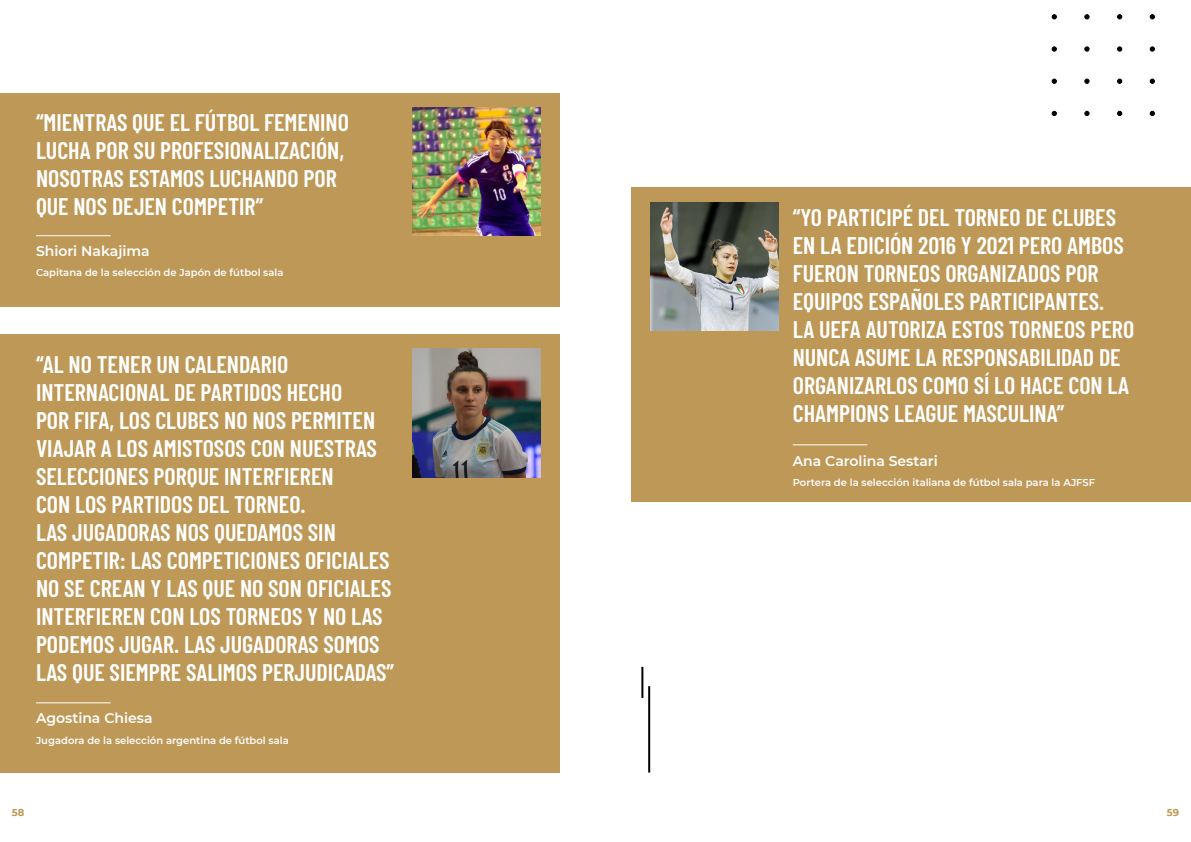
<style>
.page{position:relative;width:1191px;height:842px;background:#fff}
.page>*{position:absolute;margin:0;border:0;box-sizing:border-box;transform-origin:0 0}
.t1{font:600 24px/28px "Barlow Condensed";color:#fff}
.t2{font:600 14px "Montserrat";color:#fff}
.t3{font:600 10px "Montserrat";color:#fff}
.t4{font:700 10px "Montserrat";color:#bd9753}
</style>
<div class="page">
<div style="left:0;top:93px;width:559px;height:214px;background:#be9857"></div>
<div style="left:0;top:334px;width:559px;height:438px;background:#be9857"></div>
<img style="left:412px;top:107px;width:129px;height:129px">
<img style="left:412px;top:349px;width:129px;height:128px">
<hr style="left:36px;top:235px;width:75px;height:1px;background:#fff">
<hr style="left:36px;top:702px;width:75px;height:1px;background:#fff">
<div style="left:631px;top:187px;width:560px;height:314px;background:#be9857"></div>
<img style="left:650px;top:202px;width:128px;height:129px">
<hr style="left:793px;top:444px;width:74px;height:1px;background:#fff">
<svg style="left:1051px;top:14px;width:6px;height:5px"></svg>
<svg style="left:1084px;top:14px;width:5px;height:5px"></svg>
<svg style="left:1117px;top:14px;width:5px;height:5px"></svg>
<svg style="left:1149px;top:14px;width:6px;height:5px"></svg>
<svg style="left:1051px;top:46px;width:6px;height:6px"></svg>
<svg style="left:1084px;top:46px;width:5px;height:6px"></svg>
<svg style="left:1117px;top:46px;width:5px;height:6px"></svg>
<svg style="left:1149px;top:46px;width:6px;height:6px"></svg>
<svg style="left:1051px;top:79px;width:6px;height:5px"></svg>
<svg style="left:1084px;top:79px;width:5px;height:5px"></svg>
<svg style="left:1117px;top:79px;width:5px;height:5px"></svg>
<svg style="left:1149px;top:79px;width:6px;height:5px"></svg>
<svg style="left:1051px;top:111px;width:6px;height:5px"></svg>
<svg style="left:1084px;top:111px;width:5px;height:5px"></svg>
<svg style="left:1117px;top:111px;width:5px;height:5px"></svg>
<svg style="left:1149px;top:111px;width:6px;height:5px"></svg>
<hr style="left:641px;top:667px;width:2px;height:31px;background:#000">
<hr style="left:648px;top:686px;width:2px;height:86px;background:#000">
<p class="t1" style="left:36px;top:107px;width:314px">“MIENTRAS QUE EL FÚTBOL FEMENINO</p>
<p class="t1" style="left:36px;top:135px;width:310px">LUCHA POR SU PROFESIONALIZACIÓN,</p>
<p class="t1" style="left:36px;top:163px;width:302px">NOSOTRAS ESTAMOS LUCHANDO POR</p>
<p class="t1" style="left:36px;top:191px;width:229px">QUE NOS DEJEN COMPETIR”</p>
<p class="t2" style="left:36px;top:241px;width:115px">Shiori Nakajima</p>
<p class="t3" style="left:36px;top:266px;width:249px">Capitana de la selección de Japón de fútbol sala</p>
<p class="t1" style="left:36px;top:348px;width:254px">“AL NO TENER UN CALENDARIO</p>
<p class="t1" style="left:36px;top:376px;width:308px">INTERNACIONAL DE PARTIDOS HECHO</p>
<p class="t1" style="left:36px;top:404px;width:341px">POR FIFA, LOS CLUBES NO NOS PERMITEN</p>
<p class="t1" style="left:36px;top:432px;width:342px">VIAJAR A LOS AMISTOSOS CON NUESTRAS<br>SELECCIONES PORQUE INTERFIEREN</p>
<p class="t1" style="left:36px;top:488px;width:271px">CON LOS PARTIDOS DEL TORNEO.</p>
<p class="t1" style="left:36px;top:516px;width:301px">LAS JUGADORAS NOS QUEDAMOS SIN</p>
<p class="t1" style="left:36px;top:544px;width:360px">COMPETIR: LAS COMPETICIONES OFICIALES NO SE CREAN Y LAS QUE NO SON OFICIALES INTERFIEREN CON LOS TORNEOS Y NO LAS PODEMOS JUGAR. LAS JUGADORAS SOMOS LAS QUE SIEMPRE SALIMOS PERJUDICADAS”</p>
<p class="t2" style="left:36px;top:709px;width:118px">Agostina Chiesa</p>
<p class="t3" style="left:36px;top:733px;width:254px">Jugadora de la selección argentina de fútbol sala</p>
<p class="t1" style="left:793px;top:201px;width:332px">“YO PARTICIPÉ DEL TORNEO DE CLUBES<br>EN LA EDICIÓN 2016 Y 2021 PERO AMBOS<br>FUERON TORNEOS ORGANIZADOS POR</p>
<p class="t1" style="left:793px;top:285px;width:313px">EQUIPOS ESPAÑOLES PARTICIPANTES.</p>
<p class="t1" style="left:793px;top:313px;width:343px">LA UEFA AUTORIZA ESTOS TORNEOS PERO NUNCA ASUME LA RESPONSABILIDAD DE ORGANIZARLOS COMO SÍ LO HACE CON LA CHAMPIONS LEAGUE MASCULINA”</p>
<p class="t2" style="left:793px;top:452px;width:146px">Ana Carolina Sestari</p>
<p class="t3" style="left:793px;top:476px;width:304px">Portera de la selección italiana de fútbol sala para la AJFSF</p>
<p class="t4" style="left:12px;top:805px;width:14px">58</p>
<p class="t4" style="left:1166px;top:805px;width:14px">59</p>
</div>
